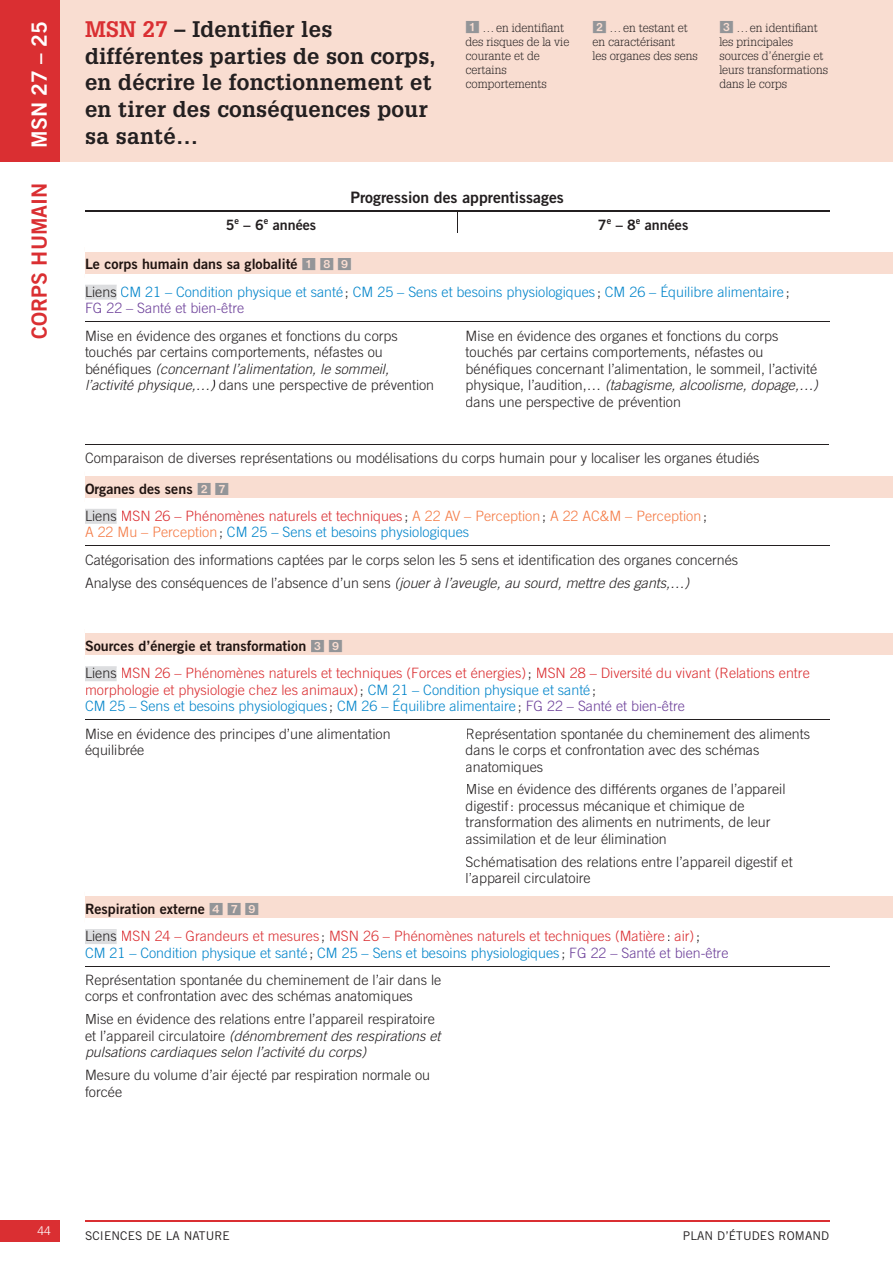
<style>
.page{position:relative;width:893px;height:1263px;background:#fff}
.page>*{position:absolute;margin:0;border:0;box-sizing:border-box;transform-origin:0 0}
.t1{font:700 22.05px/26.7px "Glypha LT Std";letter-spacing:.015em;color:#231f20}
.t2{font:21px "Trade Gothic LT Std Bd 2";color:#da2f32}
.t3{font:21px "Trade Gothic LT Std Bd 2";color:#fff}
.t4{font:15.75px "Trade Gothic LT Std Bd 2";color:#231f20}
.t5{font:300 14.25px/16.5px "Trade Gothic LT Std";color:#231f20}
.t6{font:300 14.25px/16.5px "Trade Gothic LT Std";color:#da2f32}
.t7{font:300 14.25px/16.5px "Trade Gothic LT Std";color:#f47943}
.t8{font:300 14.25px/16.5px "Trade Gothic LT Std";color:#0084ca}
.t9{font:14.25px "Trade Gothic LT Std Bd 2";color:#201411}
.t10{font:14.25px "Trade Gothic LT Std Bd 2";color:#231f20}
.t11{font:300 12px/13.8px "Glypha LT Std";color:#231f20}
.t12{font:12px "Trade Gothic LT Std";letter-spacing:.01em;color:#231f20}
.t13{font:300 12px "Trade Gothic LT Std";color:#fff}
.s1{color:#da2f32}
.s2{font-family:"PER pastilles";font-weight:400;font-size:14.25px;color:#939598}
.s3{font-family:"PER pastilles";color:#939598}
.s4{color:#231f20}
.s5{color:#6c3f99}
.s6{font-style:italic}
.s7{color:#0084ca}
</style>
<div class="page">
<hr style="left:85px;top:1220px;width:744px;height:1px;background:#da2f32">
<div style="left:0;top:1220px;width:59px;height:22px;background:#da2f32"></div>
<div style="left:59px;top:0;width:834px;height:162px;background:#f9ddd1"></div>
<div style="left:0;top:0;width:59px;height:162px;background:#da2f32"></div>
<svg style="left:85px;top:252px;width:808px;height:666px"></svg>
<hr style="left:85px;top:444px;width:744px;height:1px;background:#231f20">
<div style="left:829px;top:274px;width:64px;height:8px;background:#fff"></div>
<div style="left:829px;top:498px;width:64px;height:8px;background:#fff"></div>
<div style="left:829px;top:656px;width:64px;height:7px;background:#fff"></div>
<hr style="left:829px;top:321px;width:64px;height:1px;background:#fff">
<hr style="left:829px;top:444px;width:64px;height:1px;background:#fff">
<hr style="left:829px;top:546px;width:64px;height:1px;background:#fff">
<hr style="left:829px;top:719px;width:64px;height:1px;background:#fff">
<div style="left:829px;top:468px;width:64px;height:7px;background:#fff"></div>
<div style="left:829px;top:625px;width:64px;height:8px;background:#fff"></div>
<div style="left:829px;top:888px;width:64px;height:8px;background:#fff"></div>
<div style="left:85px;top:274px;width:372px;height:8px;background:#fff"></div>
<div style="left:457px;top:274px;width:372px;height:8px;background:#fff"></div>
<hr style="left:85px;top:321px;width:744px;height:1px;background:#231f20">
<div style="left:85px;top:468px;width:372px;height:7px;background:#fff"></div>
<div style="left:457px;top:468px;width:372px;height:7px;background:#fff"></div>
<div style="left:85px;top:498px;width:372px;height:8px;background:#fff"></div>
<div style="left:457px;top:498px;width:372px;height:8px;background:#fff"></div>
<hr style="left:85px;top:546px;width:744px;height:1px;background:#231f20">
<div style="left:85px;top:625px;width:372px;height:8px;background:#fff"></div>
<div style="left:457px;top:625px;width:372px;height:8px;background:#fff"></div>
<div style="left:85px;top:656px;width:372px;height:7px;background:#fff"></div>
<div style="left:457px;top:656px;width:372px;height:7px;background:#fff"></div>
<hr style="left:85px;top:719px;width:744px;height:1px;background:#231f20">
<div style="left:85px;top:888px;width:372px;height:8px;background:#fff"></div>
<div style="left:457px;top:888px;width:372px;height:8px;background:#fff"></div>
<hr style="left:85px;top:966px;width:744px;height:1px;background:#231f20">
<hr style="left:85px;top:211px;width:372px;height:1px;background:#231f20">
<hr style="left:457px;top:211px;width:372px;height:1px;background:#231f20">
<div style="left:85px;top:259px;width:213px;height:13px;background:#f9ddd1"></div>
<div style="left:303px;top:258px;width:48px;height:12px;background:#f9ddd1"></div>
<svg style="left:85px;top:285px;width:32px;height:15px"></svg>
<div style="left:86px;top:286px;width:30px;height:11px;background:#dcdddf"></div>
<div style="left:85px;top:483px;width:108px;height:13px;background:#f9ddd1"></div>
<div style="left:198px;top:482px;width:30px;height:13px;background:#f9ddd1"></div>
<svg style="left:85px;top:509px;width:32px;height:15px"></svg>
<div style="left:86px;top:510px;width:30px;height:11px;background:#dcdddf"></div>
<div style="left:85px;top:640px;width:221px;height:14px;background:#f9ddd1"></div>
<div style="left:311px;top:640px;width:31px;height:12px;background:#f9ddd1"></div>
<svg style="left:85px;top:666px;width:32px;height:15px"></svg>
<div style="left:86px;top:668px;width:30px;height:10px;background:#dcdddf"></div>
<div style="left:85px;top:903px;width:120px;height:13px;background:#f9ddd1"></div>
<div style="left:210px;top:903px;width:48px;height:12px;background:#f9ddd1"></div>
<svg style="left:85px;top:929px;width:32px;height:15px"></svg>
<div style="left:86px;top:931px;width:30px;height:10px;background:#dcdddf"></div>
<svg style="left:457px;top:212px;width:1px;height:21px"></svg>
<h1 class="t1" style="left:85px;top:18px;width:352px"><span class="s1">MSN 27</span> – Identifier les différentes parties de son corps, en décrire le fonctionnement et en tirer des conséquences pour sa santé…</h1>
<p class="t11" style="left:592px;top:22px;width:107px"><span class="s2">2</span> … en testant et en caractérisant<br>les organes des sens</p>
<p class="t11" style="left:719px;top:22px;width:110px"><span class="s2">3</span> … en identifiant les principales sources d’énergie et leurs transformations dans le corps</p>
<p class="t11" style="left:466px;top:22px;width:105px"><span class="s2">1</span> … en identifiant des risques de la vie courante et de certains comportements</p>
<h2 class="t3" style="left:32px;top:148px;width:128px;rotate:-90deg">MSN 27 – 25</h2>
<h2 class="t2" style="left:32px;top:339px;width:157px;rotate:-90deg">CORPS HUMAIN</h2>
<p class="t4" style="left:350px;top:191px;width:215px">Progression des apprentissages</p>
<p class="t10" style="left:226px;top:220px;width:92px">5<sup>e</sup> – 6<sup>e</sup> années</p>
<p class="t10" style="left:598px;top:220px;width:92px">7<sup>e</sup> – 8<sup>e</sup> années</p>
<p class="t9" style="left:85px;top:259px;width:268px">Le corps humain dans sa globalité <span class="s3">1 8 9</span></p>
<p class="t8" style="left:85px;top:285px;width:706px"><span class="s4">Liens</span> CM 21 – Condition physique et santé <span class="s4">;</span> CM 25 – Sens et besoins physiologiques <span class="s4">;</span> CM 26 – Équilibre alimentaire<span class="s4">;<br></span><span class="s5">FG 22 – Santé et bien-être</span></p>
<p class="t5" style="left:85px;top:328px;width:351px">Mise en évidence des organes et fonctions du corps touchés par certains comportements, néfastes ou bénéfiques <span class="s6">(concernant l’alimentation, le sommeil, l’activité physique,…)</span> dans une perspective de prévention</p>
<p class="t5" style="left:466px;top:328px;width:354px">Mise en évidence des organes et fonctions du corps touchés par certains comportements, néfastes ou bénéfiques concernant l’alimentation, le sommeil, l’activité physique, l’audition,… <span class="s6">(tabagisme, alcoolisme, dopage,…) </span>dans une perspective de prévention</p>
<p class="t5" style="left:85px;top:451px;width:676px">Comparaison de diverses représentations ou modélisations du corps humain pour y localiser les organes étudiés</p>
<p class="t9" style="left:85px;top:483px;width:146px">Organes des sens <span class="s3">2 7</span></p>
<p class="t7" style="left:85px;top:509px;width:623px"><span class="s4">Liens</span> <span class="s1">MSN 26 – Phénomènes naturels et techniques</span> <span class="s4">;</span> A 22 AV – Perception<span class="s4">;</span> A 22 AC&amp;M – Perception<span class="s4">;<br></span>A 22 Mu – Perception<span class="s4">;</span> <span class="s7">CM 25 – Sens et besoins physiologiques</span></p>
<p class="t5" style="left:85px;top:549px;width:655px;line-height:23px">Catégorisation des informations captées par le corps selon les 5 sens et identification des organes concernés<br>Analyse des conséquences de l’absence d’un sens <span class="s6">(jouer à l’aveugle, au sourd, mettre des gants,…)</span></p>
<p class="t9" style="left:85px;top:641px;width:259px">Sources d’énergie et transformation <span class="s3">3 9</span></p>
<p class="t6" style="left:85px;top:666px;width:726px"><span class="s4">Liens</span> MSN 26 – Phénomènes naturels et techniques (Forces et énergies)<span class="s4">;</span> MSN 28 – Diversité du vivant (Relations entre morphologie et physiologie chez les animaux)<span class="s4">;</span> <span class="s7">CM 21 – Condition physique et santé</span><span class="s4">;<br></span><span class="s7">CM 25 – Sens et besoins physiologiques</span> <span class="s4">;</span> <span class="s7">CM 26 – Équilibre alimentaire</span><span class="s4">;</span> <span class="s5">FG 22 – Santé et bien-être</span></p>
<p class="t5" style="left:85px;top:726px;width:307px">Mise en évidence des principes d’une alimentation équilibrée</p>
<p class="t5" style="left:466px;top:726px;width:346px">Représentation spontanée du cheminement des aliments dans le corps et confrontation avec des schémas anatomiques</p>
<p class="t5" style="left:466px;top:782px;width:321px">Mise en évidence des différents organes de l’appareil digestif : processus mécanique et chimique de transformation des aliments en nutriments, de leur assimilation et de leur élimination</p>
<p class="t5" style="left:466px;top:855px;width:328px">Schématisation des relations entre l’appareil digestif et l’appareil circulatoire</p>
<p class="t9" style="left:85px;top:903px;width:176px">Respiration externe <span class="s3">4 7 9</span></p>
<p class="t6" style="left:85px;top:929px;width:645px"><span class="s4">Liens</span> MSN 24 – Grandeurs et mesures <span class="s4">;</span> MSN 26 – Phénomènes naturels et techniques (Matière<span class="s4">:</span> air)<span class="s4">;<br></span><span class="s7">CM 21 – Condition physique et santé</span><span class="s4">;</span> <span class="s7">CM 25 – Sens et besoins physiologiques</span> <span class="s4">;</span> <span class="s5">FG 22 – Santé et bien-être</span></p>
<p class="t5" style="left:85px;top:973px;width:358px">Représentation spontanée du cheminement de l’air dans le corps et confrontation avec des schémas anatomiques</p>
<p class="t5" style="left:85px;top:1012px;width:357px">Mise en évidence des relations entre l’appareil respiratoire et l’appareil circulatoire <span class="s6">(dénombrement des respirations et pulsations cardiaques selon l’activité du corps)</span></p>
<p class="t5" style="left:85px;top:1068px;width:347px">Mesure du volume d’air éjecté par respiration normale ou forcée</p>
<p class="t13" style="left:38px;top:1227px;width:15px">44</p>
<p class="t12" style="left:85px;top:1231px;width:146px">SCIENCES DE LA NATURE</p>
<p class="t12" style="left:683px;top:1231px;width:148px">PLAN D’ÉTUDES ROMAND</p>
</div>
